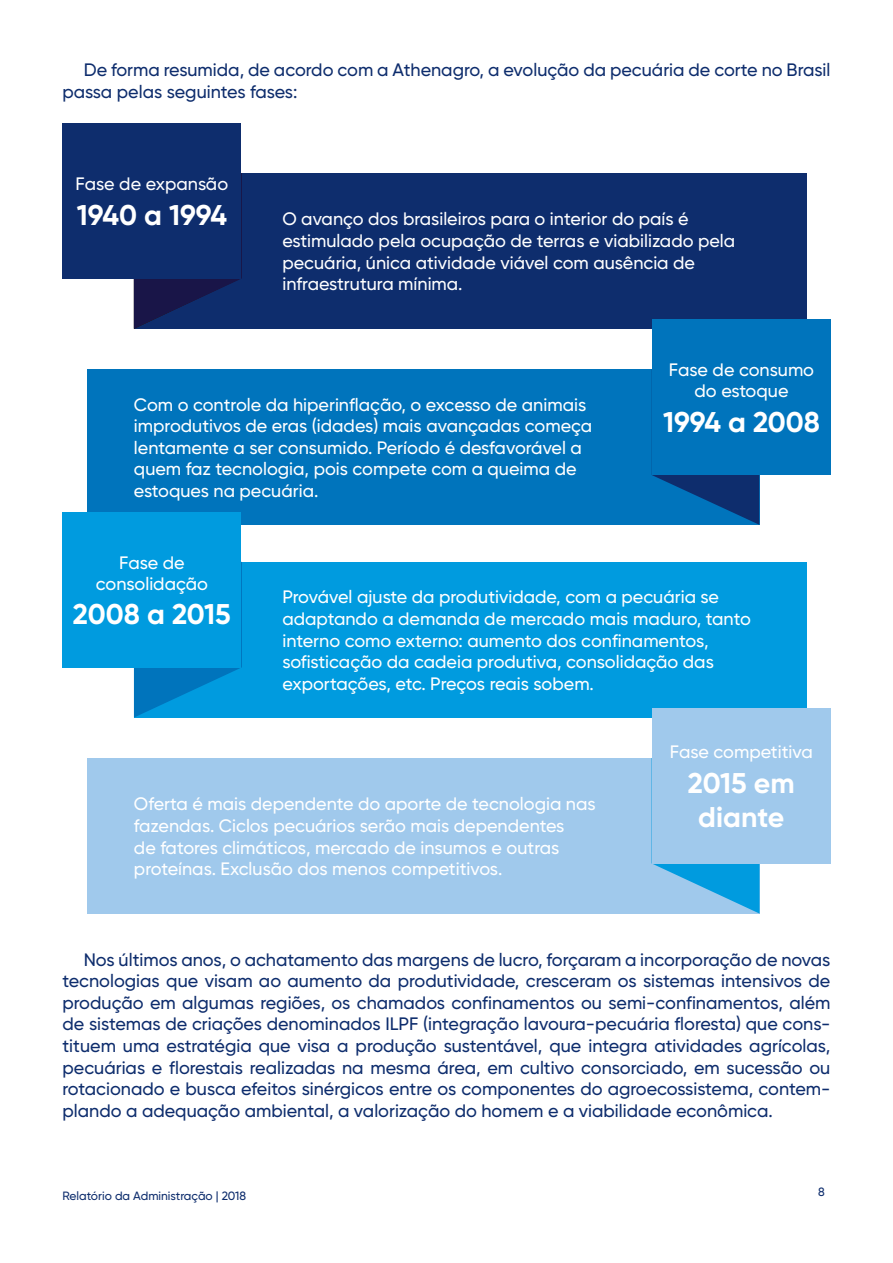
<style>
.page{position:relative;width:893px;height:1263px;background:#fff}
.page>*{position:absolute;margin:0;border:0;box-sizing:border-box;transform-origin:0 0}
.t1{font:700 28.5px/34.2px "Gilroy";color:#fff;text-align:center}
.t2{font:500 18px/21.6px "Gilroy";color:#fff}
.t3{font:500 18px/21.6px "Gilroy";color:#0e2d6d}
.t4{font:500 12px "Gilroy";color:#0e2d6d}
</style>
<div class="page">
<div style="left:134px;top:173px;width:673px;height:156px;background:#0e2d6d"></div>
<svg style="left:134px;top:173px;width:108px;height:156px"></svg>
<div style="left:63px;top:123px;width:178px;height:155px;background:#0e2d6d"></div>
<div style="left:87px;top:369px;width:672px;height:156px;background:#0074bc"></div>
<svg style="left:652px;top:475px;width:107px;height:50px"></svg>
<div style="left:652px;top:319px;width:179px;height:155px;background:#0074bc"></div>
<div style="left:134px;top:562px;width:673px;height:155px;background:#009bdf"></div>
<svg style="left:134px;top:562px;width:108px;height:155px"></svg>
<div style="left:63px;top:512px;width:178px;height:155px;background:#009bdf"></div>
<div style="left:87px;top:758px;width:672px;height:155px;background:#a0c9ec"></div>
<svg style="left:653px;top:864px;width:106px;height:49px"></svg>
<div style="left:652px;top:708px;width:179px;height:155px;background:#a0c9ec"></div>
<p class="t3" style="left:63px;top:59px;width:769px;text-indent:21px">De forma resumida, de acordo com a Athenagro, a evolução da pecuária de corte no Brasil passa pelas seguintes fases:</p>
<p class="t2" style="left:76px;top:173px;width:154px">Fase de expansão</p>
<h1 class="t1" style="left:77px;top:197px;width:152px">1940 a 1994</h1>
<p class="t2" style="left:282px;top:208px;width:454px">O avanço dos brasileiros para o interior do país é estimulado pela ocupação de terras e viabilizado pela pecuária, única atividade viável com ausência de infraestrutura mínima.</p>
<p class="t2" style="left:134px;top:393px;width:460px">Com o controle da hiperinflação, o excesso de animais improdutivos de eras (idades) mais avançadas começa lentamente a ser consumido. Período é desfavorável a quem faz tecnologia, pois compete com a queima de estoques na pecuária.</p>
<p class="t2" style="left:669px;top:358px;width:147px;text-align:center">Fase de consumo do estoque</p>
<h1 class="t1" style="left:663px;top:404px;width:158px">1994 a 2008</h1>
<p class="t2" style="left:96px;top:551px;width:114px;text-align:center">Fase de consolidação</p>
<h1 class="t1" style="left:73px;top:597px;width:159px">2008 a 2015</h1>
<p class="t2" style="left:282px;top:586px;width:470px">Provável ajuste da produtividade, com a pecuária se adaptando a demanda de mercado mais maduro, tanto interno como externo: aumento dos confinamentos, sofisticação da cadeia produtiva, consolidação das exportações, etc. Preços reais sobem.</p>
<p class="t2" style="left:134px;top:793px;width:463px">Oferta é mais dependente do aporte de tecnologia nas fazendas. Ciclos pecuários serão mais dependentes<br>de fatores climáticos, mercado de insumos e outras proteínas. Exclusão dos menos competitivos.</p>
<p class="t2" style="left:670px;top:741px;width:144px">Fase competitiva</p>
<h1 class="t1" style="left:688px;top:765px;width:108px">2015 em diante</h1>
<p class="t3" style="left:63px;top:948px;width:769px;text-align:justify;text-indent:21px">Nos últimos anos, o achatamento das margens de lucro, forçaram a incorporação de novas tecnologias que visam ao aumento da produtividade, cresceram os sistemas intensivos de produção em algumas regiões, os chamados confinamentos ou semi-confinamentos, além de sistemas de criações denominados ILPF (integração lavoura-pecuária floresta) que cons&shy;tituem uma estratégia que visa a produção sustentável, que integra atividades agrícolas, pecuárias e florestais realizadas na mesma área, em cultivo consorciado, em sucessão ou rotacionado e busca efeitos sinérgicos entre os componentes do agroecossistema, contem&shy;plando a adequação ambiental, a valorização do homem e a viabilidade econômica.</p>
<p class="t4" style="left:63px;top:1189px;width:185px">Relatório da Administração | 2018</p>
<p class="t4" style="left:818px;top:1184px;width:8px">8</p>
</div>
